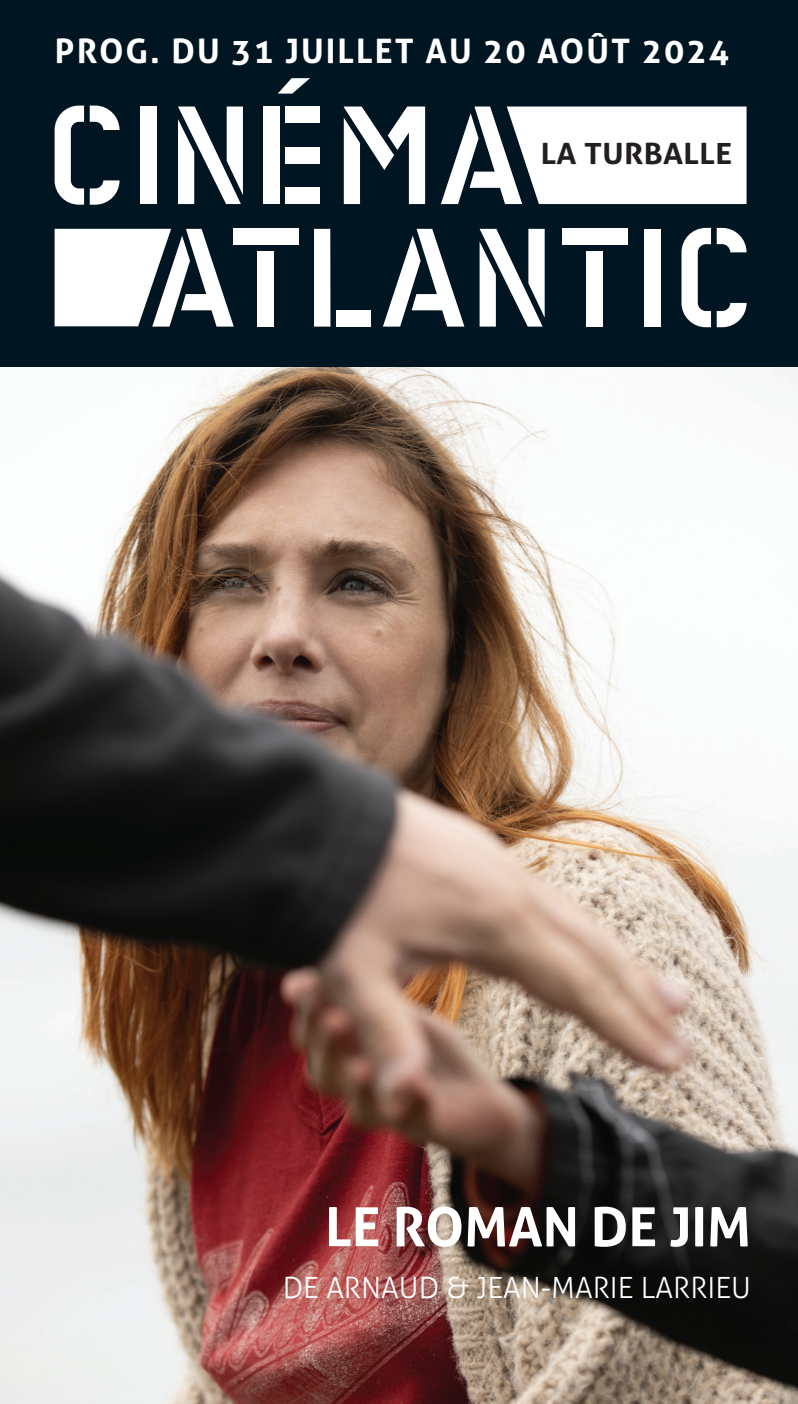
<style>
.page{position:relative;width:798px;height:1404px;background:#fff}
.page>*{position:absolute;margin:0;border:0;box-sizing:border-box;transform-origin:0 0}
.t1{font:700 54px "Aller";color:#fff}
.t2{font:700 33.75px "Aller";letter-spacing:.06em;color:#fff}
.t3{font:300 29.25px "Aller";color:#fff}
.t4{font:700 29.25px "Aller";letter-spacing:.01em;color:#231f20;scale:1.08 1}
.t5{font:700 27px "Aller";color:#fff}
</style>
<div class="page">
<img style="left:0;top:366px;width:797px;height:1037px">
<div style="left:0;top:0;width:797px;height:366px;background:#001522"></div>
<svg style="left:278px;top:78px;width:32px;height:16px"></svg>
<svg style="left:55px;top:106px;width:29px;height:99px"></svg>
<svg style="left:90px;top:106px;width:29px;height:24px"></svg>
<svg style="left:90px;top:180px;width:29px;height:25px"></svg>
<div style="left:140px;top:106px;width:16px;height:98px;background:#fff"></div>
<svg style="left:178px;top:106px;width:65px;height:98px"></svg>
<div style="left:263px;top:106px;width:16px;height:98px;background:#fff"></div>
<div style="left:285px;top:106px;width:35px;height:17px;background:#fff"></div>
<div style="left:285px;top:147px;width:35px;height:16px;background:#fff"></div>
<div style="left:285px;top:188px;width:35px;height:16px;background:#fff"></div>
<svg style="left:343px;top:106px;width:82px;height:98px"></svg>
<div style="left:233px;top:229px;width:65px;height:16px;background:#fff"></div>
<div style="left:257px;top:251px;width:16px;height:75px;background:#fff"></div>
<div style="left:314px;top:229px;width:16px;height:97px;background:#fff"></div>
<div style="left:336px;top:310px;width:35px;height:16px;background:#fff"></div>
<svg style="left:383px;top:229px;width:81px;height:97px"></svg>
<svg style="left:479px;top:229px;width:65px;height:97px"></svg>
<div style="left:562px;top:229px;width:65px;height:16px;background:#fff"></div>
<div style="left:586px;top:251px;width:16px;height:75px;background:#fff"></div>
<div style="left:644px;top:229px;width:16px;height:97px;background:#fff"></div>
<svg style="left:681px;top:228px;width:29px;height:99px"></svg>
<svg style="left:716px;top:228px;width:30px;height:24px"></svg>
<svg style="left:716px;top:303px;width:30px;height:24px"></svg>
<svg style="left:441px;top:106px;width:305px;height:98px;background:#d5d9db"></svg>
<svg style="left:55px;top:229px;width:179px;height:97px"></svg>
<p class="t5" style="left:37px;top:26px;width:510px">PROGRAMME du 15 juillet au 4 août 2020</p>
<p class="t2" style="left:55px;top:30px;width:675px">PROG. DU 31 JUILLET AU 20 AOÛT 2024</p>
<p class="t4" style="left:540px;top:135px;width:179px">LA TURBALLE</p>
<h1 class="t1" style="left:325px;top:1193px;width:427px">LE ROMAN DE JIM</h1>
<p class="t3" style="left:282px;top:1269px;width:469px">DE ARNAUD &amp; JEAN-MARIE LARRIEU</p>
</div>
